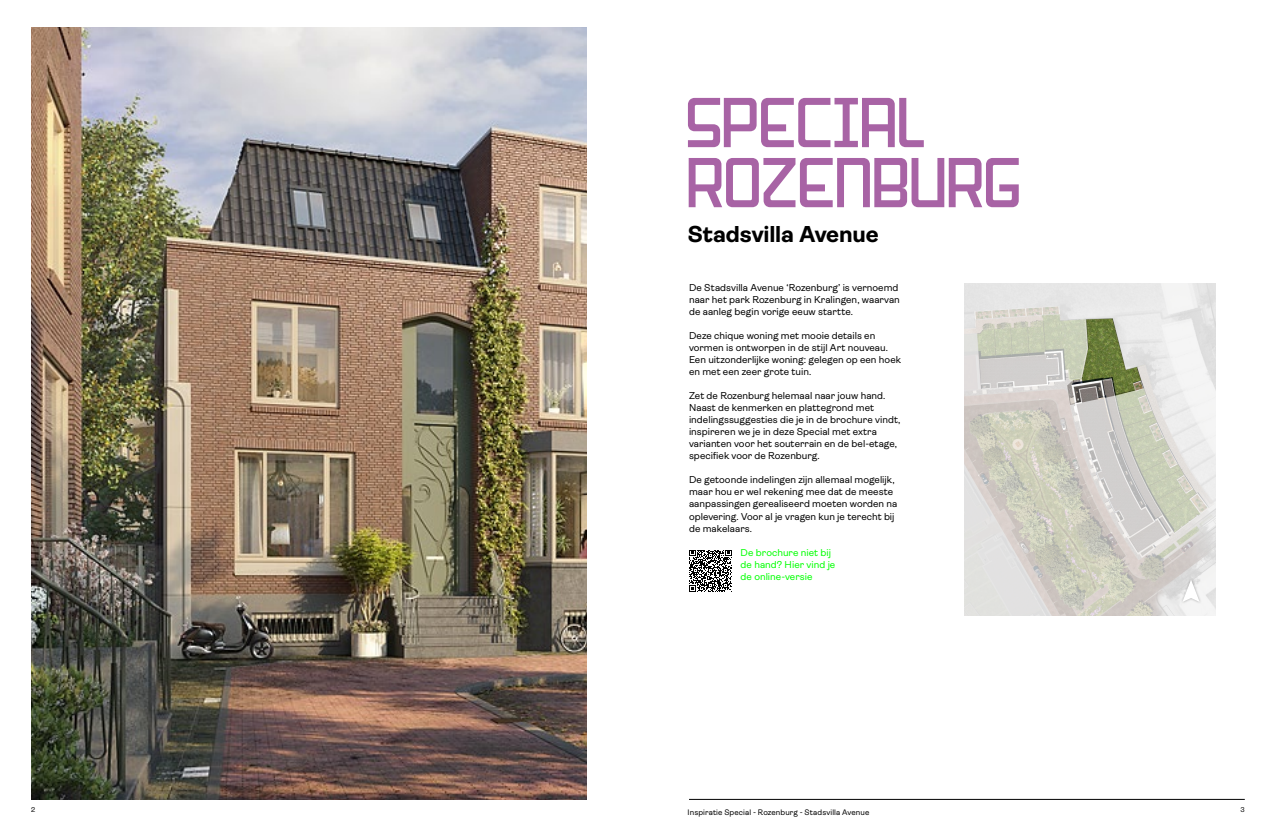
<style>
.page{position:relative;width:1276px;height:837px;background:#fff}
.page>*{position:absolute;margin:0;border:0;box-sizing:border-box;transform-origin:0 0}
.Kop_woningtype_NKR_stijl{font:75px "Nieuw Kralingen Display";letter-spacing:-.035em;color:#a863a5}
.t1{font:700 23px "Ambit";letter-spacing:-.005em;color:#000}
.Bodytekst_Ambit_regular{font:10px/12px "Ambit";color:#000}
.Bodytekst_Ambit_regular-2{font:10px/12px "Ambit";color:#0f0}
.t2{font:8px "Ambit";letter-spacing:.01em;color:#000}
.t3{font:7px "Ambit";color:#000}
</style>
<div class="page">
<hr style="left:689px;top:798px;width:555px;height:1px;background:#000">
<img style="left:31px;top:28px;width:556px;height:771px">
<svg style="left:964px;top:283px;width:252px;height:333px;background:#d3d3ca"></svg>
<svg style="left:689px;top:550px;width:43px;height:41px"></svg>
<div style="left:1179px;top:577px;width:23px;height:27px;background:#000;opacity:.3"></div>
<svg style="left:1182px;top:579px;width:17px;height:22px"></svg>
<p class="Kop_woningtype_NKR_stijl" style="left:685px;top:84px;width:243px">SPECIAL</p>
<p class="Kop_woningtype_NKR_stijl" style="left:685px;top:144px;width:338px">ROZENBURG</p>
<p class="t1" style="left:687px;top:221px;width:193px">Stadsvilla Avenue</p>
<p class="Bodytekst_Ambit_regular" style="left:689px;top:282px;width:212px">De Stadsvilla Avenue ‘Rozenburg’ is vernoemd naar het park Rozenburg in Kralingen, waarvan de aanleg begin vorige eeuw startte.</p>
<p class="Bodytekst_Ambit_regular" style="left:689px;top:330px;width:213px">Deze chique woning met mooie details en vormen is ontworpen in de stijl Art nouveau.<br>Een uitzonderlijke woning: gelegen op een hoek en met een zeer grote tuin.</p>
<p class="Bodytekst_Ambit_regular" style="left:689px;top:390px;width:198px">Zet de Rozenburg helemaal naar jouw hand.</p>
<p class="Bodytekst_Ambit_regular" style="left:689px;top:402px;width:213px">Naast de kenmerken en plattegrond met indelingssuggesties die je in de brochure vindt, inspireren we je in deze Special met extra varianten voor het souterrain en de bel-etage, specifiek voor de Rozenburg.</p>
<p class="Bodytekst_Ambit_regular" style="left:689px;top:474px;width:210px">De getoonde indelingen zijn allemaal mogelijk, maar hou er wel rekening mee dat de meeste aanpassingen gerealiseerd moeten worden na oplevering. Voor al je vragen kun je terecht bij de makelaars.</p>
<p class="Bodytekst_Ambit_regular-2" style="left:740px;top:546px;width:96px">De brochure niet bij de hand? Hier vind je de online-versie</p>
<p class="t3" style="left:31px;top:805px;width:6px">2</p>
<p class="t3" style="left:1240px;top:805px;width:6px">3</p>
<p class="t2" style="left:687px;top:807px;width:183px">Inspiratie Special - Rozenburg - Stadsvilla Avenue</p>
</div>
